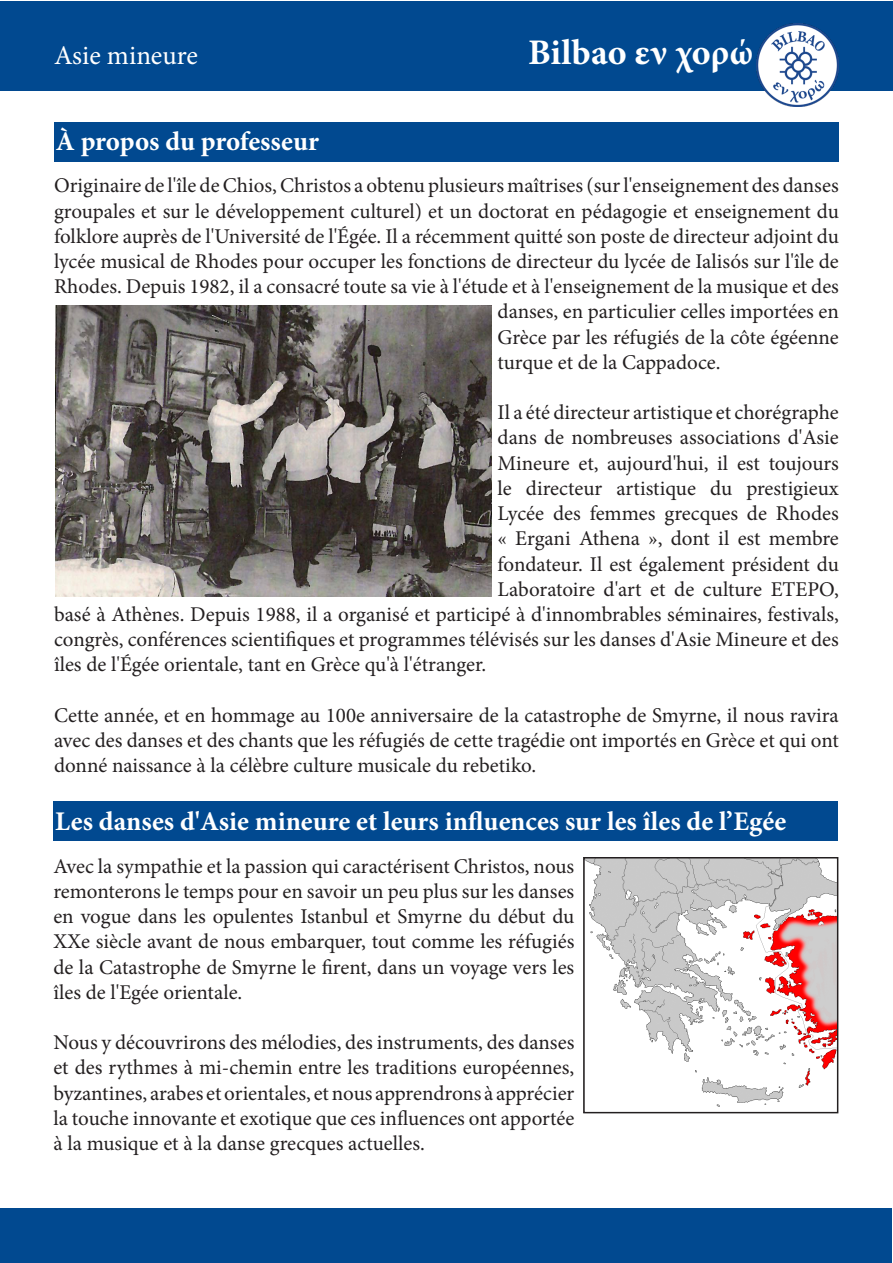
<style>
.page{position:relative;width:893px;height:1263px;background:#fff}
.page>*{position:absolute;margin:0;border:0;box-sizing:border-box;transform-origin:0 0}
.t1{font:700 36px "Minion Pro";color:#fff}
.t2{font:700 27px "Minion Pro";color:#fff}
.t3{font:27px "Minion Pro";color:#fff}
.t4{font:21px/25.2px "Minion Pro";color:#231f20;text-align:justify}
</style>
<div class="page">
<div style="left:1px;top:1209px;width:891px;height:54px;background:#014990"></div>
<div style="left:0;top:1px;width:893px;height:89px;background:#014990"></div>
<div style="left:54px;top:122px;width:785px;height:39px;background:#014990"></div>
<div style="left:53px;top:801px;width:785px;height:40px;background:#014990"></div>
<img style="left:586px;top:860px;width:249px;height:247px">
<div style="left:583px;top:857px;width:255px;height:256px;border:2px solid #231f20"></div>
<img style="left:756px;top:24px;width:82px;height:82px">
<img style="left:55px;top:306px;width:436px;height:290px">
<p class="t3" style="left:54px;top:37px;width:145px">Asie mineure</p>
<p class="t1" style="left:528px;top:27px;width:226px">Bilbao εν χορώ</p>
<p class="t2" style="left:56px;top:123px;width:265px">À propos du professeur</p>
<p class="t4" style="left:54px;top:173px;width:786px">Originaire de l'île de Chios, Christos a obtenu plusieurs maîtrises (sur l'enseignement des danses</p>
<p class="t4" style="left:54px;top:198px;width:786px">groupales et sur le développement culturel) et un doctorat en pédagogie et enseignement du</p>
<p class="t4" style="left:54px;top:224px;width:786px">folklore auprès de l'Université de l'Égée. Il a récemment quitté son poste de directeur adjoint du</p>
<p class="t4" style="left:54px;top:249px;width:786px">lycée musical de Rhodes pour occuper les fonctions de directeur du lycée de Ialisós sur l'île de</p>
<p class="t4" style="left:54px;top:274px;width:786px">Rhodes. Depuis 1982, il a consacré toute sa vie à l'étude et à l'enseignement de la musique et des</p>
<p class="t4" style="left:498px;top:299px;width:343px">danses, en particulier celles importées en</p>
<p class="t4" style="left:498px;top:324px;width:343px">Grèce par les réfugiés de la côte égéenne</p>
<p class="t4" style="left:498px;top:350px;width:224px">turque et de la Cappadoce.</p>
<p class="t4" style="left:498px;top:400px;width:343px">Il a été directeur artistique et chorégraphe</p>
<p class="t4" style="left:498px;top:425px;width:343px">dans de nombreuses associations d'Asie</p>
<p class="t4" style="left:498px;top:450px;width:343px">Mineure et, aujourd'hui, il est toujours</p>
<p class="t4" style="left:498px;top:476px;width:343px">le directeur artistique du prestigieux</p>
<p class="t4" style="left:498px;top:501px;width:343px">Lycée des femmes grecques de Rhodes</p>
<p class="t4" style="left:498px;top:526px;width:343px">« Ergani Athena », dont il est membre</p>
<p class="t4" style="left:498px;top:551px;width:343px">fondateur. Il est également président du</p>
<p class="t4" style="left:498px;top:576px;width:343px">Laboratoire d'art et de culture ETEPO,</p>
<p class="t4" style="left:54px;top:602px;width:786px">basé à Athènes. Depuis 1988, il a organisé et participé à d'innombrables séminaires, festivals,</p>
<p class="t4" style="left:54px;top:627px;width:786px">congrès, conférences scientifiques et programmes télévisés sur les danses d'Asie Mineure et des</p>
<p class="t4" style="left:54px;top:652px;width:434px">îles de l'Égée orientale, tant en Grèce qu'à l'étranger.</p>
<p class="t4" style="left:54px;top:702px;width:786px">Cette année, et en hommage au 100e anniversaire de la catastrophe de Smyrne, il nous ravira avec des danses et des chants que les réfugiés de cette tragédie ont importés en Grèce et qui ont donné naissance à la célèbre culture musicale du rebetiko.</p>
<p class="t2" style="left:55px;top:802px;width:732px">Les danses d'Asie mineure et leurs influences sur les îles de l’Egée</p>
<p class="t4" style="left:53px;top:854px;width:522px">Avec la sympathie et la passion qui caractérisent Christos, nous remonterons le temps pour en savoir un peu plus sur les danses en vogue dans les opulentes Istanbul et Smyrne du début du XXe siècle avant de nous embarquer, tout comme les réfugiés de la Catastrophe de Smyrne le firent, dans un voyage vers les îles de l'Egée orientale.</p>
<p class="t4" style="left:53px;top:1030px;width:522px">Nous y découvrirons des mélodies, des instruments, des danses et des rythmes à mi-chemin entre les traditions européennes, byzantines, arabes et orientales, et nous apprendrons à apprécier la touche innovante et exotique que ces influences ont apportée à la musique et à la danse grecques actuelles.</p>
</div>
